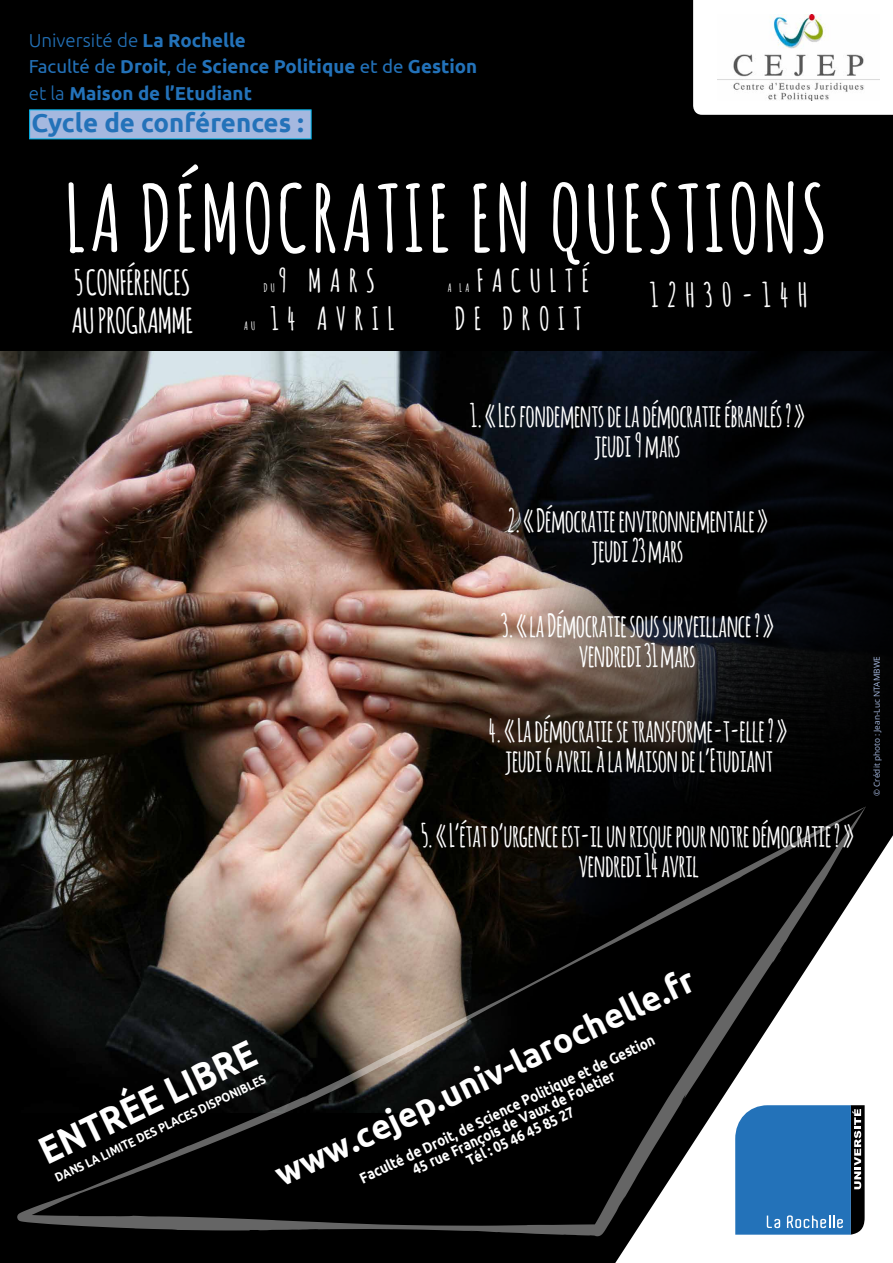
<style>
.page{position:relative;width:893px;height:1263px;background:#000}
.page>*{position:absolute;margin:0;border:0;box-sizing:border-box;transform-origin:0 0}
.t1{font:700 91.2px "Amatic";letter-spacing:.06em;color:#fff}
.t2{font:700 38.7px "Ubuntu";color:#fff;scale:.88 1}
.t3{font:700 33.9px/37.5px "Amatic";color:#fff}
.t4{font:700 33.75px "Ubuntu";color:#fff}
.t5{font:700 33px "Amatic";letter-spacing:.29em;color:#fff}
.t6{font:700 31.5px/30px "Amatic";color:#fff;text-align:center;scale:.88 1}
.t7{font:700 31.2px/37.5px "Amatic";letter-spacing:.29em;color:#fff;text-align:right}
.t8{font:700 25.88px "Ubuntu";color:#2372b9}
.t9{font:700 18.75px/26.2px "Ubuntu";color:#2372b9}
.t10{font:700 15.08px/15.1px "Ubuntu";color:#fff;text-align:center;scale:.88 1}
.t11{font:700 12.67px "Ubuntu";color:#fff;scale:.88 1}
.t12{font:700 11.55px "Amatic";color:#fff}
.t13{font:8.25px "Open Sans";color:#a5b8df}
.s1{font-weight:300}
.s2{font-weight:400}
</style>
<div class="page">
<img style="left:0;top:351px;width:893px;height:762px">
<svg style="left:17px;top:806px;width:849px;height:430px;background:#383737"></svg>
<div style="left:29px;top:109px;width:282px;height:30px;background:#a5b8df;border:1px solid #00b9f1"></div>
<svg style="left:693px;top:0;width:200px;height:115px"></svg>
<img style="left:718px;top:15px;width:162px;height:85px">
<p class="t9" style="left:29px;top:27px;width:450px"><span class="s1">Université de</span> La Rochelle<br><span class="s2">Faculté de</span> Droit<span class="s2">, de</span> Science Politique <span class="s2">et de</span> Gestion <span class="s1">et la</span> Maison de l’Etudiant</p>
<p class="t8" style="left:31px;top:107px;width:274px">Cycle de conférences :</p>
<h1 class="t1" style="left:66px;top:153px;width:761px">LA DÉMOCRATIE EN QUESTIONS</h1>
<p class="t3" style="left:72px;top:263px;width:123px">5 CONFÉRENCES<br>AU PROGRAMME</p>
<p class="t7" style="left:455px;top:261px;width:135px">FACULTÉ<br>DE DROIT</p>
<p class="t7" style="left:278px;top:261px;width:98px">9 MARS</p>
<p class="t5" style="left:650px;top:271px;width:158px">12H30-14H</p>
<p class="t12" style="left:448px;top:280px;width:23px">A L A</p>
<p class="t12" style="left:264px;top:280px;width:12px">D U</p>
<p class="t7" style="left:271px;top:298px;width:125px">14 AVRIL</p>
<p class="t12" style="left:244px;top:317px;width:12px">A U</p>
<p class="t6" style="left:471px;top:399px;width:380px">1. « Les fondements de la démocratie ébranlés ? » jeudi 9 mars</p>
<p class="t6" style="left:508px;top:504px;width:296px">2. « Démocratie environnementale » jeudi 23 mars</p>
<p class="t6" style="left:502px;top:609px;width:310px">3. « la Démocratie sous surveillance ? » vendredi 31 mars</p>
<p class="t6" style="left:488px;top:714px;width:340px">4. « La démocratie se transforme-t-elle ? » jeudi 6 avril à la Maison de l’Etudiant</p>
<p class="t6" style="left:422px;top:819px;width:491px">5. « L’état d’urgence est-il un risque pour notre démocratie ? » vendredi 14 avril</p>
<p class="t13" style="left:871px;top:796px;width:141px;rotate:-90deg">© Crédit photo : Jean-Luc NTAMBWE</p>
<p class="t2" style="left:31px;top:1130px;width:269px;rotate:-25deg">ENTRÉE LIBRE</p>
<p class="t11" style="left:52px;top:1170px;width:265px;rotate:-25deg">DANS LA LIMITE DES PLACES DISPONIBLES</p>
<p class="t4" style="left:269px;top:1160px;width:462px;rotate:-26deg">www.cejep.univ-larochelle.fr</p>
<p class="t10" style="left:358px;top:1173px;width:371px;rotate:-26deg">Faculté de Droit, de Science Politique et de Gestion<br>45 rue François de Vaux de Foletier<br>Tél : 05 46 45 85 27</p>
</div>
